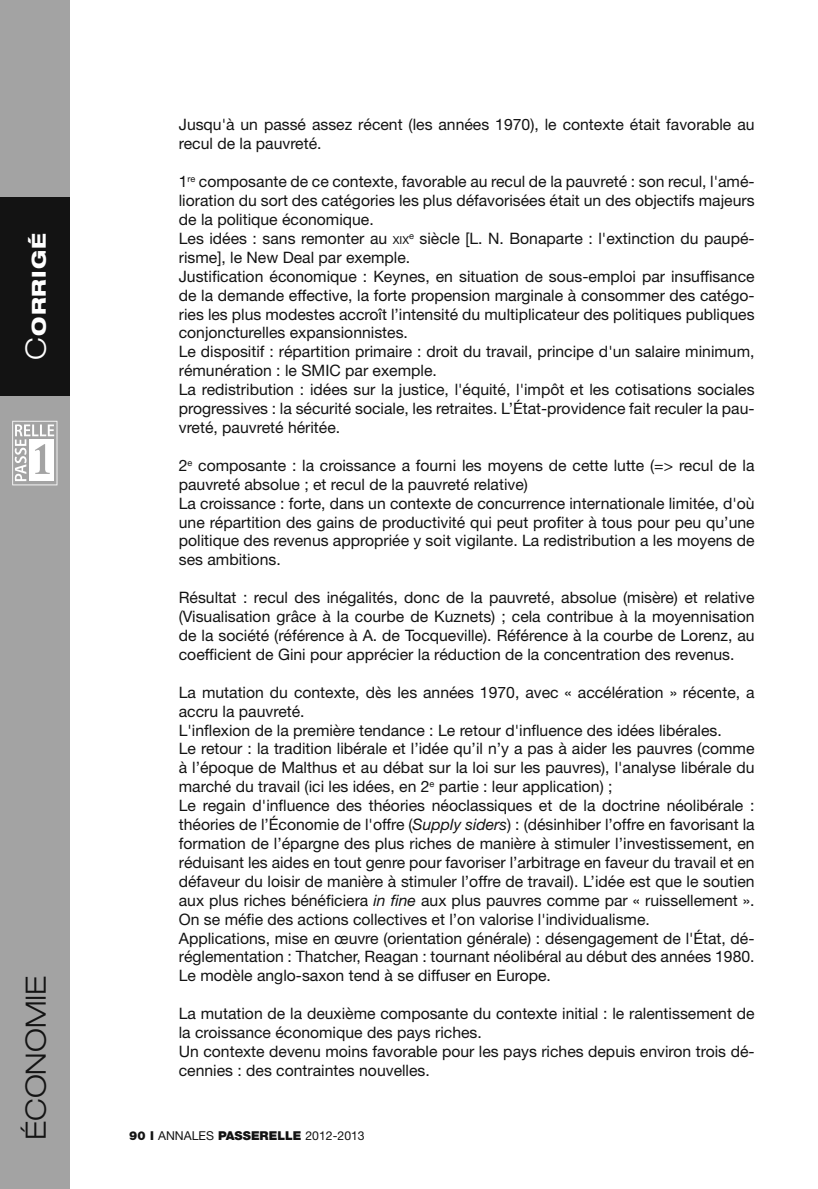
<style>
.page{position:relative;width:818px;height:1189px;background:#fff}
.page>*{position:absolute;margin:0;border:0;box-sizing:border-box;transform-origin:0 0}
.t1{font:300 expanded 28px "Helvetica Neue";color:#131313}
.t2{font:800 expanded 19.25px "Helvetica Neue";letter-spacing:.05em;color:#fff}
.t3{font:15.75px/18.9px "Helvetica Neue";color:#131313}
.t4{font:12.25px "Helvetica Neue";color:#131313}
.s1{font-weight:300;font-size:28px}
.s2{font-size:11.03px}
.s3{font-style:italic}
.s4{font-weight:900}
</style>
<div class="page">
<div style="left:0;top:0;width:70px;height:1188px;background:#a3a3a3"></div>
<div style="left:0;top:197px;width:70px;height:199px;background:#131313"></div>
<svg style="left:12px;top:421px;width:45px;height:64px"></svg>
<p class="t2" style="left:27px;top:360px;width:128px;rotate:-90deg"><span class="s1">c</span>orrigé</p>
<h1 class="t1" style="left:19px;top:1140px;width:164px;rotate:-90deg">économie</h1>
<p class="t3" style="left:179px;top:115px;width:577px">Jusqu'à un passé assez récent (les années 1970), le contexte était favorable au recul de la pauvreté.</p>
<p class="t3" style="left:179px;top:172px;width:577px">1<sup>re</sup> composante de ce contexte, favorable au recul de la pauvreté : son recul, l'amé&shy;lioration du sort des catégories les plus défavorisées était un des objectifs majeurs de la politique économique.<br>Les idées : sans remonter au <span class="s2">xix</span><sup>e</sup> siècle [L. N. Bonaparte : l'extinction du paupé&shy;risme], le New Deal par exemple.<br>Justification économique : Keynes, en situation de sous-emploi par insuffisance de la demande effective, la forte propension marginale à consommer des catégo&shy;ries les plus modestes accroît l’intensité du multiplicateur des politiques publiques conjoncturelles expansionnistes.<br>Le dispositif : répartition primaire : droit du travail, principe d'un salaire minimum, rémunération : le SMIC par exemple.<br>La redistribution : idées sur la justice, l'équité, l'impôt et les cotisations sociales progressives : la sécurité sociale, les retraites. L’État-providence fait reculer la pau&shy;vreté, pauvreté héritée.</p>
<p class="t3" style="left:179px;top:455px;width:577px">2<sup>e</sup> composante : la croissance a fourni les moyens de cette lutte (=&gt; recul de la pauvreté absolue ; et recul de la pauvreté relative)<br>La croissance : forte, dans un contexte de concurrence internationale limitée, d'où une répartition des gains de productivité qui peut profiter à tous pour peu qu’une politique des revenus appropriée y soit vigilante. La redistribution a les moyens de ses ambitions.</p>
<p class="t3" style="left:179px;top:588px;width:577px;text-align:justify">Résultat : recul des inégalités, donc de la pauvreté, absolue (misère) et relative (Visualisation grâce à la courbe de Kuznets) ; cela contribue à la moyennisation de la société (référence à A. de Tocqueville). Référence à la courbe de Lorenz, au coefficient de Gini pour apprécier la réduction de la concentration des revenus.</p>
<p class="t3" style="left:179px;top:682px;width:577px">La mutation du contexte, dès les années 1970, avec « accélération » récente, a accru la pauvreté.<br>L'inflexion de la première tendance : Le retour d'influence des idées libérales.<br>Le retour : la tradition libérale et l’idée qu’il n’y a pas à aider les pauvres (comme à l’époque de Malthus et au débat sur la loi sur les pauvres), l'analyse libérale du marché du travail (ici les idées, en 2<sup>e</sup> partie : leur application) ;<br>Le regain d'influence des théories néoclassiques et de la doctrine néolibérale : théories de l’Économie de l'offre (<span class="s3">Supply siders</span>) : (désinhiber l’offre en favorisant la formation de l’épargne des plus riches de manière à stimuler l’investissement, en réduisant les aides en tout genre pour favoriser l’arbitrage en faveur du travail et en défaveur du loisir de manière à stimuler l’offre de travail). L’idée est que le soutien aux plus riches bénéficiera <span class="s3">in fine</span> aux plus pauvres comme par « ruissellement ».<br>On se méfie des actions collectives et l’on valorise l'individualisme.<br>Applications, mise en œuvre (orientation générale) : désengagement de l'État, dé&shy;réglementation : Thatcher, Reagan : tournant néolibéral au début des années 1980.<br>Le modèle anglo-saxon tend à se diffuser en Europe.</p>
<p class="t3" style="left:179px;top:1003px;width:577px">La mutation de la deuxième composante du contexte initial : le ralentissement de la croissance économique des pays riches.<br>Un contexte devenu moins favorable pour les pays riches depuis environ trois dé&shy;cennies : des contraintes nouvelles.</p>
<p class="t4" style="left:129px;top:1128px;width:237px"><span class="s4">90 l</span> ANNALES <span class="s4">PASSERELLE</span> 2012-2013</p>
</div>
